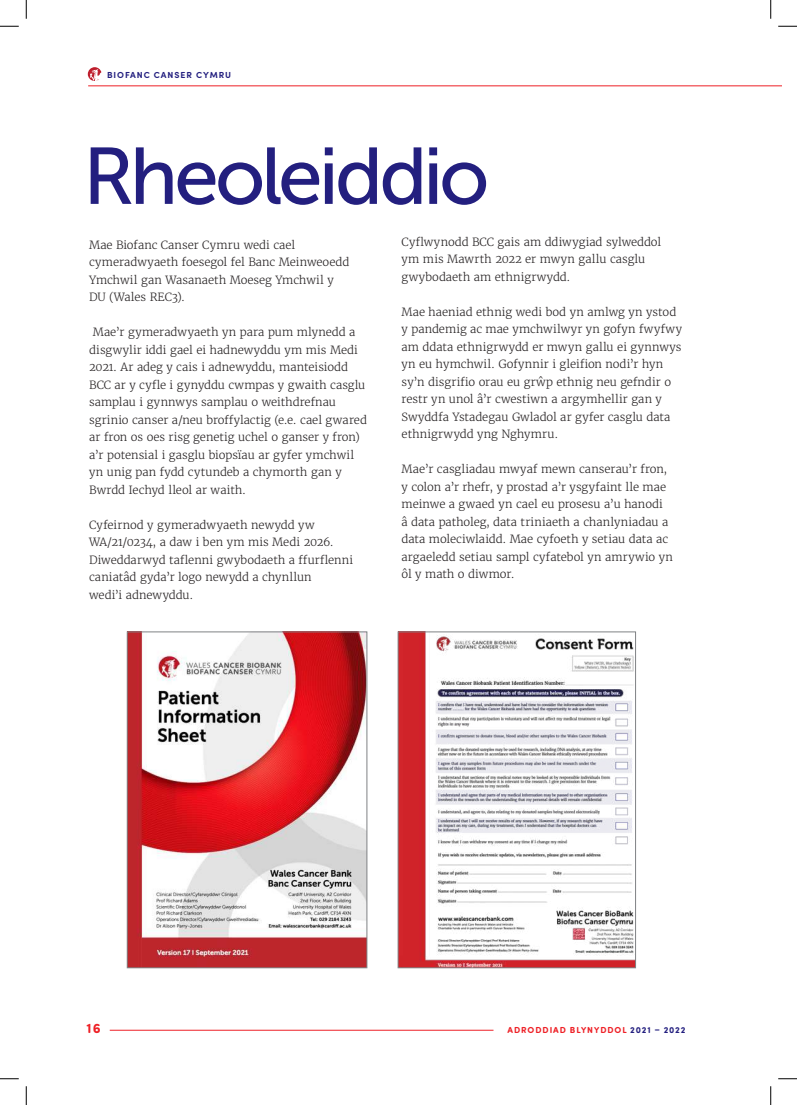
<style>
.page{position:relative;width:797px;height:1105px;background:#fff}
.page>*{position:absolute;margin:0;border:0;box-sizing:border-box;transform-origin:0 0}
.t1{font:80px "Museo Sans 500";letter-spacing:-.045em;color:#231f7f}
.t2{font:700 13.75px "Sofia Pro Soft";color:#ee2026}
.t3{font:300 11.25px/17.5px "Merriweather";color:#231f20}
.t4{font:700 8.75px "Sofia Pro Soft";letter-spacing:.11em;color:#ee2026}
.t5{font:700 8.75px "Sofia Pro";letter-spacing:.11em;color:#231f7f}
.s1{color:#231f7f}
</style>
<div class="page">
<hr style="left:88px;top:86px;width:693px;height:1px;background:#ee2026">
<hr style="left:110px;top:1030px;width:383px;height:1px;background:#ee2026">
<svg style="left:88px;top:67px;width:13px;height:14px"></svg>
<img style="left:129px;top:634px;width:236px;height:332px">
<div style="left:127px;top:632px;width:240px;height:336px;border:1px solid #808285"></div>
<img style="left:400px;top:634px;width:233px;height:332px">
<div style="left:398px;top:632px;width:237px;height:336px;border:1px solid #808285"></div>
<svg style="left:0;top:25px;width:19px;height:2px"></svg>
<svg style="left:778px;top:25px;width:19px;height:2px"></svg>
<svg style="left:0;top:1078px;width:19px;height:1px"></svg>
<svg style="left:778px;top:1078px;width:19px;height:1px"></svg>
<svg style="left:25px;top:0;width:2px;height:19px"></svg>
<svg style="left:25px;top:1086px;width:2px;height:19px"></svg>
<svg style="left:770px;top:0;width:1px;height:19px"></svg>
<svg style="left:770px;top:1086px;width:1px;height:19px"></svg>
<p class="t5" style="left:107px;top:68px;width:126px">BIOFANC CANSER CYMRU</p>
<h1 class="t1" style="left:83px;top:133px;width:408px">Rheoleiddio</h1>
<p class="t3" style="left:89px;top:236px;width:261px">Mae Biofanc Canser Cymru wedi cael cymeradwyaeth foesegol fel Banc Meinweoedd Ymchwil gan Wasanaeth Moeseg Ymchwil y DU (Wales REC3).</p>
<p class="t3" style="left:89px;top:323px;width:279px;text-indent:4px">Mae’r gymeradwyaeth yn para pum mlynedd a disgwylir iddi gael ei hadnewyddu ym mis Medi 2021. Ar adeg y cais i adnewyddu, manteisiodd BCC ar y cyfle i gynyddu cwmpas y gwaith casglu samplau i gynnwys samplau o weithdrefnau sgrinio canser a/neu broffylactig (e.e. cael gwared ar fron os oes risg genetig uchel o ganser y fron) a’r potensial i gasglu biopsïau ar gyfer ymchwil yn unig pan fydd cytundeb a chymorth gan y Bwrdd Iechyd lleol ar waith.</p>
<p class="t3" style="left:89px;top:516px;width:265px">Cyfeirnod y gymeradwyaeth newydd yw WA/21/0234, a daw i ben ym mis Medi 2026.<br>Diweddarwyd taflenni gwybodaeth a ffurflenni caniatâd gyda’r logo newydd a chynllun<br>wedi’i adnewyddu.</p>
<p class="t3" style="left:401px;top:233px;width:261px">Cyflwynodd BCC gais am ddiwygiad sylweddol ym mis Mawrth 2022 er mwyn gallu casglu gwybodaeth am ethnigrwydd.</p>
<p class="t3" style="left:401px;top:303px;width:282px">Mae haeniad ethnig wedi bod yn amlwg yn ystod y pandemig ac mae ymchwilwyr yn gofyn fwyfwy am ddata ethnigrwydd er mwyn gallu ei gynnwys yn eu hymchwil. Gofynnir i gleifion nodi’r hyn sy’n disgrifio orau eu grŵp ethnig neu gefndir o restr yn unol â’r cwestiwn a argymhellir gan y Swyddfa Ystadegau Gwladol ar gyfer casglu data ethnigrwydd yng Nghymru.</p>
<p class="t3" style="left:401px;top:460px;width:273px">Mae’r casgliadau mwyaf mewn canserau’r fron, y colon a’r rhefr, y prostad a’r ysgyfaint lle mae meinwe a gwaed yn cael eu prosesu a’u hanodi<br>â data patholeg, data triniaeth a chanlyniadau a data moleciwlaidd. Mae cyfoeth y setiau data ac argaeledd setiau sampl cyfatebol yn amrywio yn ôl y math o diwmor.</p>
<p class="t2" style="left:86px;top:1018px;width:16px">16</p>
<p class="t4" style="left:507px;top:1024px;width:180px">ADRODDIAD BLYNYDDOL <span class="s1">2021 – 2022</span></p>
</div>
